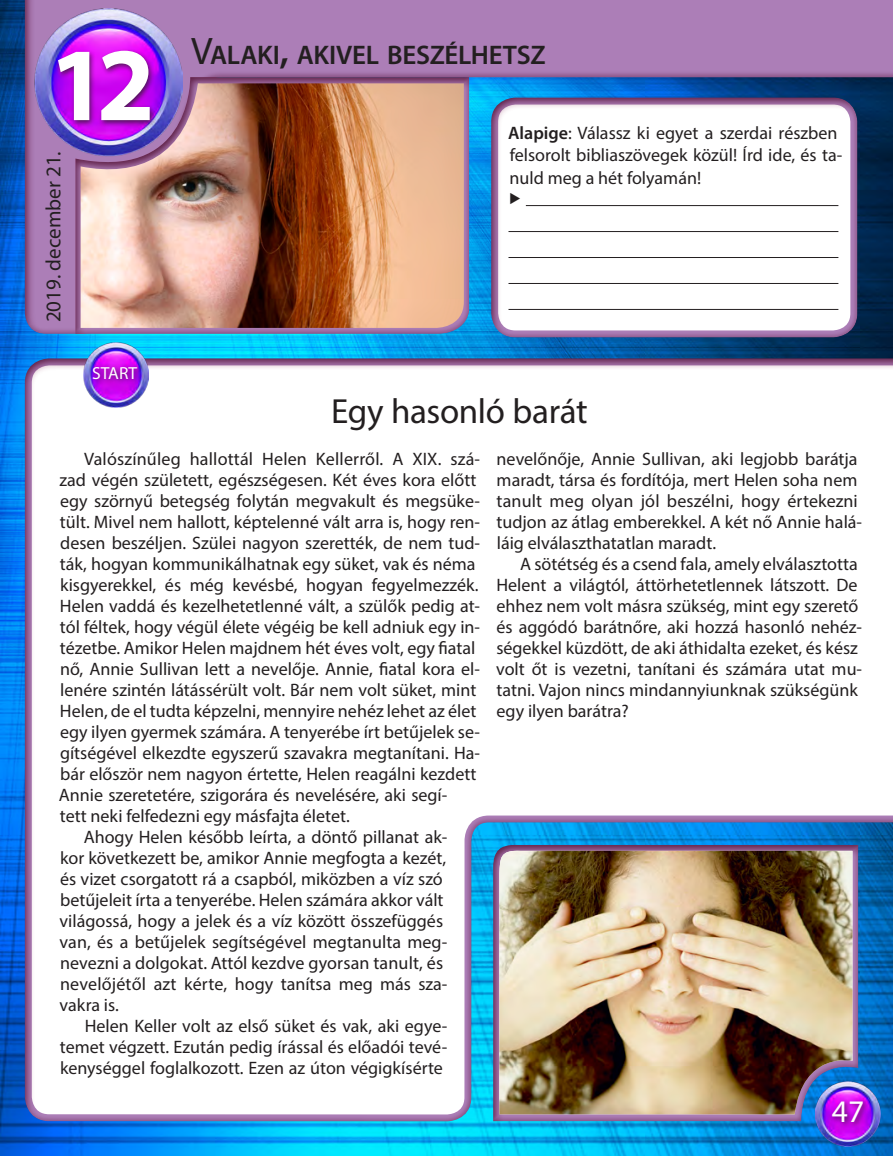
<style>
.page{position:relative;width:893px;height:1156px;background:#fff}
.page>*{position:absolute;margin:0;border:0;box-sizing:border-box;transform-origin:0 0}
.t1{font:700 105px "Myriad Pro";color:#fff}
.tortenet_cim{font:35px "Myriad Pro";letter-spacing:-.01em;color:#231f20}
.t2{font:31.5px "Myriad Pro";color:#fff}
.lecke_cim{font:600 26.95px "Myriad Pro";letter-spacing:-.01em;color:#231f20}
.datum{font:21px "Myriad Pro";color:#231f20}
.tortenet{font:18.03px/21px "Myriad Pro";color:#231f20}
.t3{font:17.5px "Myriad Pro";color:#fff}
.s1{font-weight:400;font-size:38.5px}
.s2{font-size:38.5px}
.s3{font-weight:600}
</style>
<div class="page">
<img style="left:0;top:0;width:893px;height:1156px">
<div style="left:22px;top:357px;width:871px;height:765px;background:#892a54;opacity:.75"></div>
<div style="left:490px;top:843px;width:369px;height:280px;background:#892a54;opacity:.75"></div>
<img style="left:499px;top:851px;width:353px;height:263px">
<div style="left:23px;top:0;width:870px;height:336px;background:#892a54;opacity:.75"></div>
<img style="left:35px;top:8px;width:147px;height:148px">
<div style="left:55px;top:48px;width:102px;height:79px;background:#231f20;opacity:.75"></div>
<div style="left:73px;top:71px;width:397px;height:264px;background:#892a54;opacity:.75"></div>
<img style="left:84px;top:343px;width:64px;height:65px">
<img style="left:815px;top:1082px;width:65px;height:65px">
<div style="left:90px;top:363px;width:54px;height:22px;background:#231f20;opacity:.75"></div>
<div style="left:828px;top:1098px;width:42px;height:31px;background:#231f20;opacity:.75"></div>
<img style="left:81px;top:83px;width:383px;height:245px">
<div style="left:488px;top:96px;width:370px;height:242px;background:#892a54;opacity:.75"></div>
<hr style="left:526px;top:205px;width:312px;height:1px;background:#231f20">
<hr style="left:508px;top:231px;width:330px;height:1px;background:#231f20">
<hr style="left:508px;top:257px;width:330px;height:1px;background:#231f20">
<hr style="left:508px;top:283px;width:330px;height:1px;background:#231f20">
<hr style="left:508px;top:309px;width:330px;height:1px;background:#231f20">
<svg style="left:510px;top:193px;width:10px;height:11px"></svg>
<p class="t1" style="left:49px;top:16px;width:108px">12</p>
<p class="datum" style="left:40px;top:322px;width:173px;rotate:-90deg">2019. december 21.</p>
<p class="t3" style="left:92px;top:362px;width:46px">START</p>
<p class="lecke_cim" style="left:191px;top:37px;width:356px"><span class="s1">V</span>ALAKI<span class="s2">,</span> AKIVEL BESZÉLHETSZ</p>
<p class="tortenet" style="left:508px;top:121px;width:336px;line-height:22.8px"><span class="s3">Alapige</span>: Válassz ki egyet a szerdai részben felsorolt bibliaszövegek közül! Írd ide, és ta&shy;nuld meg a hét folyamán!</p>
<p class="tortenet_cim" style="left:331px;top:390px;width:258px">Egy hasonló barát</p>
<p class="tortenet" style="left:59px;top:448px;width:423px;text-indent:25px">Valószínűleg hallottál Helen Kellerről. A XIX. szá&shy;zad végén született, egészségesen. Két éves kora előtt egy szörnyű betegség folytán megvakult és megsüke&shy;tült. Mivel nem hallott, képtelenné vált arra is, hogy ren&shy;desen beszéljen. Szülei nagyon szerették, de nem tud&shy;ták, hogyan kommunikálhatnak egy süket, vak és néma kisgyerekkel, és még kevésbé, hogyan fegyelmezzék.<br>Helen vaddá és kezelhetetlenné vált, a szülők pedig at&shy;tól féltek, hogy végül élete végéig be kell adniuk egy in&shy;tézetbe. Amikor Helen majdnem hét éves volt, egy fiatal nő, Annie Sullivan lett a nevelője. Annie, fiatal kora el&shy;lenére szintén látássérült volt. Bár nem volt süket, mint Helen, de el tudta képzelni, mennyire nehéz lehet az élet egy ilyen gyermek számára. A tenyerébe írt betűjelek se&shy;gítségével elkezdte egyszerű szavakra megtanítani. Ha&shy;bár először nem nagyon értette, Helen reagálni kezdett Annie szeretetére, szigorára és nevelésére, aki segí-<br>tett neki felfedezni egy másfajta életet.</p>
<p class="tortenet" style="left:60px;top:826px;width:389px;text-indent:24px">Ahogy Helen később leírta, a döntő pillanat ak&shy;kor következett be, amikor Annie megfogta a kezét, és vizet csorgatott rá a csapból, miközben a víz szó betűjeleit írta a tenyerébe. Helen számára akkor vált világossá, hogy a jelek és a víz között összefüggés van, és a betűjelek segítségével megtanulta meg&shy;nevezni a dolgokat. Attól kezdve gyorsan tanult, és nevelőjétől azt kérte, hogy tanítsa meg más sza&shy;vakra is.</p>
<p class="tortenet" style="left:60px;top:1015px;width:389px;text-align:justify;text-indent:25px">Helen Keller volt az első süket és vak, aki egye&shy;temet végzett. Ezután pedig írással és előadói tevé&shy;kenységgel foglalkozott. Ezen az úton végigkísérte</p>
<p class="tortenet" style="left:496px;top:448px;width:367px">nevelőnője, Annie Sullivan, aki legjobb barátja maradt, társa és fordítója, mert Helen soha nem tanult meg olyan jól beszélni, hogy értekezni tudjon az átlag emberekkel. A két nő Annie halá&shy;láig elválaszthatatlan maradt.</p>
<p class="tortenet" style="left:496px;top:553px;width:367px;text-indent:24px">A sötétség és a csend fala, amely elválasztotta Helent a világtól, áttörhetetlennek látszott. De ehhez nem volt másra szükség, mint egy szerető és aggódó barátnőre, aki hozzá hasonló nehéz&shy;ségekkel küzdött, de aki áthidalta ezeket, és kész volt őt is vezetni, tanítani és számára utat mu&shy;tatni. Vajon nincs mindannyiunknak szükségünk egy ilyen barátra?</p>
<p class="t2" style="left:832px;top:1092px;width:34px">47</p>
</div>
